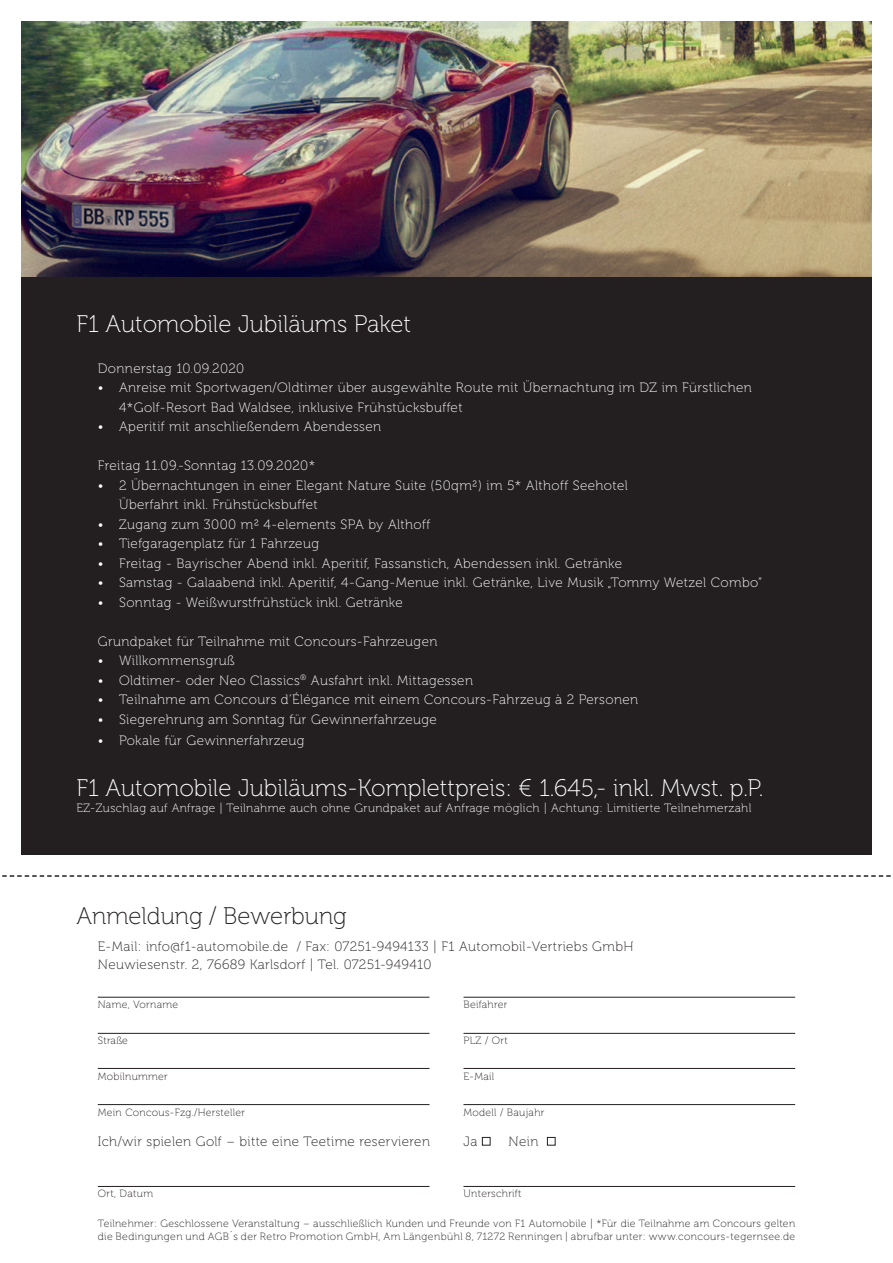
<style>
.page{position:relative;width:893px;height:1263px;background:#fff}
.page>*{position:absolute;margin:0;border:0;box-sizing:border-box;transform-origin:0 0}
.t1{font:24px "Museo 100";color:#fff}
.t2{font:24px "Museo 100";color:#231f20}
.t3{font:13.5px/19.5px "Museo 100";letter-spacing:.03em;color:#fff}
.t4{font:13.5px/18px "Museo 100";letter-spacing:.03em;color:#231f20}
.t5{font:12px "Museo 100";letter-spacing:.03em;color:#fff}
.t6{font:10.5px/13.5px "Museo 100";letter-spacing:.03em;color:#231f20}
</style>
<div class="page">
<div style="left:21px;top:21px;width:851px;height:834px;background:#231f20"></div>
<img style="left:21px;top:21px;width:851px;height:255px">
<svg style="left:2px;top:875px;width:889px;height:2px"></svg>
<div style="left:482px;top:1137px;width:8px;height:8px;border:1px solid #231f20"></div>
<div style="left:547px;top:1137px;width:8px;height:8px;border:1px solid #231f20"></div>
<hr style="left:98px;top:997px;width:331px;height:1px;background:#231f20">
<hr style="left:463px;top:997px;width:332px;height:1px;background:#231f20">
<hr style="left:98px;top:1033px;width:331px;height:1px;background:#231f20">
<hr style="left:463px;top:1033px;width:332px;height:1px;background:#231f20">
<hr style="left:98px;top:1068px;width:331px;height:1px;background:#231f20">
<hr style="left:463px;top:1068px;width:332px;height:1px;background:#231f20">
<hr style="left:98px;top:1104px;width:331px;height:1px;background:#231f20">
<hr style="left:463px;top:1104px;width:332px;height:1px;background:#231f20">
<hr style="left:98px;top:1186px;width:331px;height:1px;background:#231f20">
<hr style="left:463px;top:1186px;width:332px;height:1px;background:#231f20">
<h1 class="t1" style="left:77px;top:311px;width:336px">F1 Automobile Jubiläums Paket</h1>
<p class="t3" style="left:98px;top:359px;width:148px">Donnerstag 10.09.2020</p>
<p class="t3" style="left:119px;top:378px;width:634px;text-indent:-21px">• Anreise mit Sportwagen/Oldtimer über ausgewählte Route mit Übernachtung im DZ im Fürstlichen<br>4*Golf-Resort Bad Waldsee, inklusive Frühstücksbuffet</p>
<p class="t3" style="left:98px;top:417px;width:285px">• Aperitif mit anschließendem Abendessen</p>
<p class="t3" style="left:98px;top:456px;width:219px">Freitag 11.09.-Sonntag 13.09.2020*</p>
<p class="t3" style="left:119px;top:476px;width:510px;text-indent:-21px">• 2 Übernachtungen in einer Elegant Nature Suite (50qm²) im 5* Althoff Seehotel<br>Überfahrt inkl. Frühstücksbuffet</p>
<p class="t3" style="left:98px;top:515px;width:334px">• Zugang zum 3000 m² 4-elements SPA by Althoff</p>
<p class="t3" style="left:98px;top:534px;width:223px">• Tiefgaragenplatz für 1 Fahrzeug</p>
<p class="t3" style="left:98px;top:554px;width:526px">• Freitag - Bayrischer Abend inkl. Aperitif, Fassanstich, Abendessen inkl. Getränke</p>
<p class="t3" style="left:98px;top:573px;width:666px">• Samstag - Galaabend inkl. Aperitif, 4-Gang-Menue inkl. Getränke, Live Musik „Tommy Wetzel Combo“</p>
<p class="t3" style="left:98px;top:593px;width:307px">• Sonntag - Weißwurstfrühstück inkl. Getränke</p>
<p class="t3" style="left:98px;top:632px;width:341px">Grundpaket für Teilnahme mit Concours-Fahrzeugen</p>
<p class="t3" style="left:98px;top:651px;width:138px">• Willkommensgruß</p>
<p class="t3" style="left:98px;top:671px;width:377px">• Oldtimer- oder Neo Classics<sup>®</sup> Ausfahrt inkl. Mittagessen</p>
<p class="t3" style="left:98px;top:690px;width:542px">• Teilnahme am Concours d’Élégance mit einem Concours-Fahrzeug à 2 Personen</p>
<p class="t3" style="left:98px;top:710px;width:341px">• Siegerehrung am Sonntag für Gewinnerfahrzeuge</p>
<p class="t3" style="left:98px;top:731px;width:208px">• Pokale für Gewinnerfahrzeug</p>
<h1 class="t1" style="left:77px;top:775px;width:688px">F1 Automobile Jubiläums-Komplettpreis: € 1.645,- inkl. Mwst. p.P.</h1>
<p class="t5" style="left:77px;top:802px;width:676px">EZ-Zuschlag auf Anfrage | Teilnahme auch ohne Grundpaket auf Anfrage möglich | Achtung: Limitierte Teilnehmerzahl</p>
<h1 class="t2" style="left:77px;top:902px;width:272px">Anmeldung / Bewerbung</h1>
<p class="t4" style="left:98px;top:937px;width:537px">E-Mail: info@f1-automobile.de / Fax: 07251-9494133 | F1 Automobil-Vertriebs GmbH<br>Neuwiesenstr. 2, 76689 Karlsdorf | Tel. 07251-949410</p>
<p class="t6" style="left:98px;top:997px;width:82px">Name, Vorname</p>
<p class="t6" style="left:463px;top:997px;width:45px">Beifahrer</p>
<p class="t6" style="left:98px;top:1033px;width:32px">Straße</p>
<p class="t6" style="left:463px;top:1033px;width:46px">PLZ / Ort</p>
<p class="t6" style="left:98px;top:1069px;width:72px">Mobilnummer</p>
<p class="t6" style="left:463px;top:1069px;width:32px">E-Mail</p>
<p class="t6" style="left:98px;top:1105px;width:149px">Mein Concous-Fzg./Hersteller</p>
<p class="t6" style="left:463px;top:1105px;width:82px">Modell / Baujahr</p>
<p class="t4" style="left:98px;top:1132px;width:334px">Ich/wir spielen Golf – bitte eine Teetime reservieren</p>
<p class="t4" style="left:463px;top:1132px;width:15px">Ja</p>
<p class="t4" style="left:509px;top:1132px;width:31px">Nein</p>
<p class="t6" style="left:98px;top:1186px;width:57px">Ort, Datum</p>
<p class="t6" style="left:463px;top:1186px;width:60px">Unterschrift</p>
<p class="t6" style="left:98px;top:1216px;width:699px">Teilnehmer: Geschlossene Veranstaltung – ausschließlich Kunden und Freunde von F1 Automobile | *Für die Teilnahme am Concours gelten die Bedingungen und AGB´s der Retro Promotion GmbH, Am Längenbühl 8, 71272 Renningen | abrufbar unter: www.concours-tegernsee.de</p>
</div>
